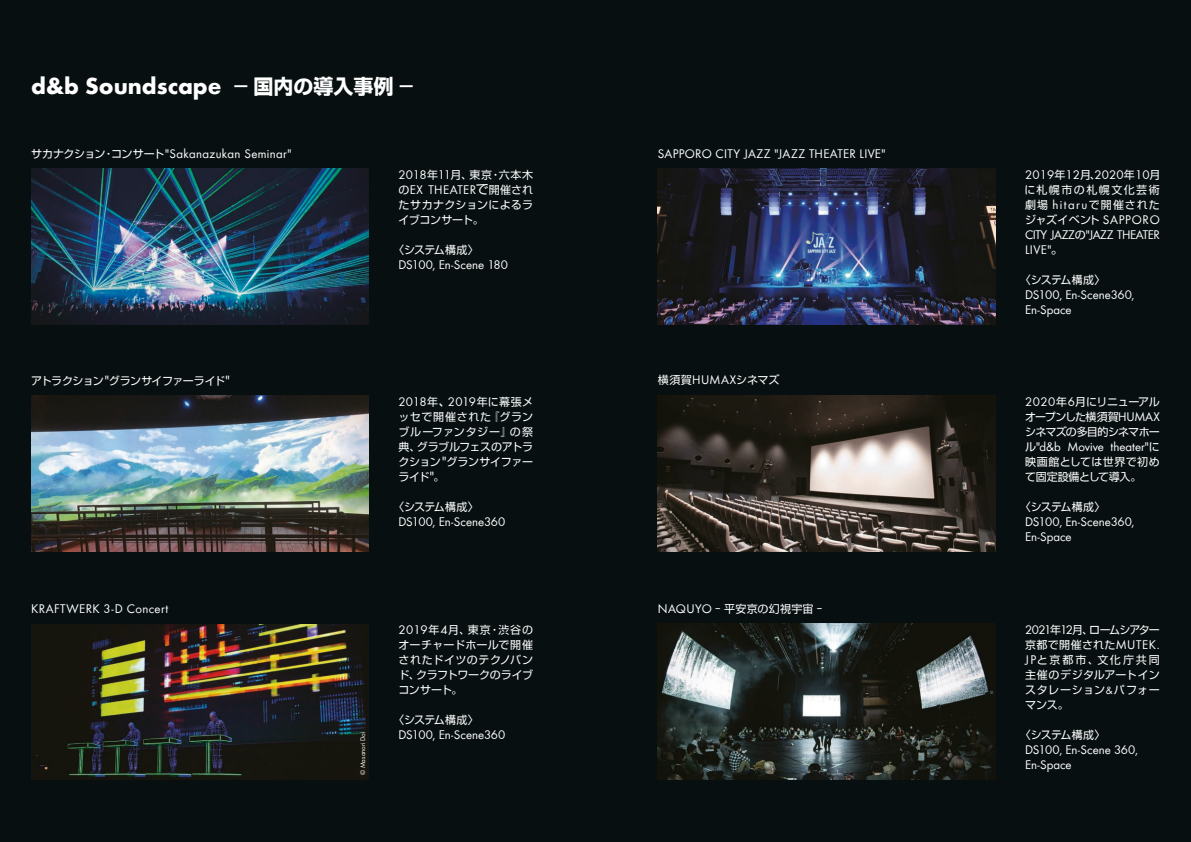
<style>
.page{position:relative;width:1191px;height:842px;background:#070f10}
.page>*{position:absolute;margin:0;border:0;box-sizing:border-box;transform-origin:0 0}
.t1{font:700 24px "dbaudio Futura Japanese";color:#fff}
.t2{font:13px/15px "dbaudio Futura Japanese";color:#fff}
.t3{font:13px "dbaudio Futura Japanese";letter-spacing:.03em;color:#fff}
.t4{font:13px "dbaudio Futura Japanese";letter-spacing:.025em;color:#fff}
.t5{font:13px "dbaudio Futura Japanese";letter-spacing:.02em;color:#fff}
.t6{font:13px/15px "dbaudio Futura Japanese";letter-spacing:-.03em;color:#fff}
.t7{font:13px "dbaudio Futura Japanese";letter-spacing:-.035em;color:#fff}
.t8{font:11px/15px "dbaudio Futura Japanese";color:#fff;text-align:justify}
.t9{font:11px "dbaudio Futura Japanese";letter-spacing:-.05em;color:#fff}
.t10{font:11px "dbaudio Futura Japanese";letter-spacing:.02em;color:#fff}
.t11{font:7px "dbaudio Futura Japanese";color:#fff}
.s1{font-size:20px}
.s2{font-size:11px}
.s3{font-size:13px}
.s4{font-size:14px}
</style>
<div class="page">
<img style="left:31px;top:169px;width:338px;height:156px">
<img style="left:31px;top:395px;width:338px;height:156px">
<img style="left:31px;top:624px;width:338px;height:156px">
<img style="left:658px;top:169px;width:337px;height:156px">
<img style="left:658px;top:395px;width:337px;height:156px">
<img style="left:658px;top:624px;width:337px;height:156px">
<h1 class="t1" style="left:31px;top:65px;width:384px">d&amp;b Soundscape <span class="s1">－ 国内の導入事例 －</span></h1>
<p class="t4" style="left:31px;top:142px;width:262px"><span class="s2">サカナクション・コンサート</span>"Sakanazukan Seminar"</p>
<p class="t5" style="left:658px;top:142px;width:229px">SAPPORO CITY JAZZ "JAZZ THEATER LIVE"</p>
<p class="t8" style="left:398px;top:166px;width:136px"><span class="s3">2018</span>年<span class="s3">11</span>月、東京・六本木</p>
<p class="t3" style="left:398px;top:178px;width:136px"><span class="s2">の</span>EX THEATERで<span class="s2">開催され</span></p>
<p class="t8" style="left:398px;top:196px;width:136px">たサカナクションによるライブコンサート。</p>
<p class="t8" style="left:393px;top:241px;width:87px">〈システム構成〉</p>
<p class="t2" style="left:398px;top:255px;width:111px">DS100, En-Scene 180</p>
<p class="t2" style="left:1025px;top:165px;width:137px">2019<span class="s2">年</span>12<span class="s2">月、</span>2020<span class="s2">年</span>10<span class="s2">月</span></p>
<p class="t8" style="left:1024px;top:181px;width:137px">に札幌市の札幌文化芸術劇場 <span class="s3">hitaru</span>で開催されたジャズイベント <span class="s3">SAPPORO</span></p>
<p class="t6" style="left:1025px;top:225px;width:136px">CITY JAZZ<span class="s2">の</span>"JAZZ THEATER<br>LIVE"。</p>
<p class="t8" style="left:1020px;top:271px;width:87px">〈システム構成〉</p>
<p class="t2" style="left:1025px;top:285px;width:111px">DS100, En-Scene360,<br>En-Space</p>
<p class="t9" style="left:31px;top:372px;width:200px">アトラクション<span class="s4">"</span>グランサイファーライド<span class="s4">"</span></p>
<p class="t8" style="left:658px;top:372px;width:123px">横須賀<span class="s3">HUMAX</span>シネマズ</p>
<p class="t7" style="left:398px;top:390px;width:136px">2018<span class="s2">年</span>、2019<span class="s2">年に幕張メ</span></p>
<p class="t8" style="left:398px;top:408px;width:136px">ッセで開催された『グランブルーファンタジー』の祭典、グラブルフェスのアトラクション <span class="s4">"</span>グランサイファーライド<span class="s4">"</span>。</p>
<p class="t8" style="left:393px;top:498px;width:87px">〈システム構成〉</p>
<p class="t2" style="left:398px;top:512px;width:108px">DS100, En-Scene360</p>
<p class="t8" style="left:1025px;top:393px;width:136px"><span class="s3">2020</span>年<span class="s3">6</span>月にリニューアルオープンした横須賀<span class="s3">HUMAX</span>シネマズの多目的シネマホー</p>
<p class="t2" style="left:1025px;top:437px;width:136px"><span class="s2">ル</span>"d&amp;b Movive theater"<span class="s2">に</span></p>
<p class="t8" style="left:1025px;top:453px;width:136px">映画館としては世界で初めて固定設備として導入。</p>
<p class="t8" style="left:1020px;top:498px;width:87px">〈システム構成〉</p>
<p class="t2" style="left:1025px;top:512px;width:111px">DS100, En-Scene360,<br>En-Space</p>
<p class="t3" style="left:31px;top:597px;width:139px">KRAFTWERK 3-D Concert</p>
<p class="t10" style="left:658px;top:599px;width:166px"><span class="s3">NAQUYO</span> - 平安京の幻視宇宙 -</p>
<p class="t11" style="left:357px;top:775px;width:45px;rotate:-90deg">© Masanori Doi</p>
<p class="t8" style="left:398px;top:621px;width:136px"><span class="s3">2019</span>年<span class="s3">4</span>月、東京・渋谷のオーチャードホールで開催されたドイツのテクノバンド、クラフトワークのライブコンサート。</p>
<p class="t8" style="left:393px;top:711px;width:87px">〈システム構成〉</p>
<p class="t2" style="left:398px;top:725px;width:108px">DS100, En-Scene360</p>
<p class="t8" style="left:1025px;top:621px;width:136px"><span class="s3">2021</span>年<span class="s3">12</span>月、ロームシアター京都で開催された<span class="s3">MUTEK.<br>JP</span>と京都市、文化庁共同主催のデジタルアートインスタレーション&amp;パフォーマンス。</p>
<p class="t8" style="left:1020px;top:726px;width:87px">〈システム構成〉</p>
<p class="t2" style="left:1025px;top:740px;width:114px">DS100, En-Scene 360,<br>En-Space</p>
</div>
